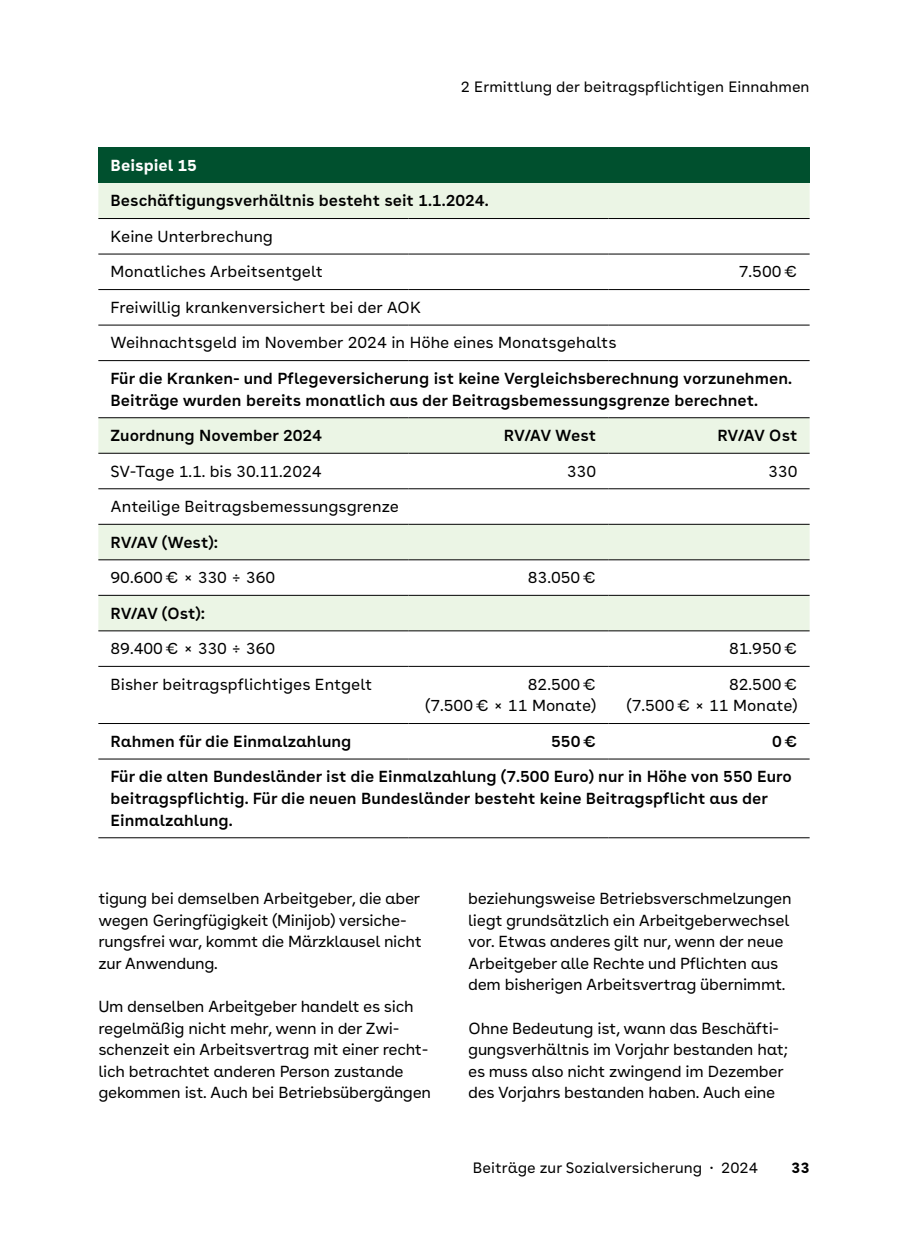
<style>
.page{position:relative;width:908px;height:1248px;background:#fff}
.page>*{position:absolute;margin:0;border:0;box-sizing:border-box;transform-origin:0 0}
.Innen-_und_Rückseite_Innen_Copy_8pt_135{font:16px/21.6px "AOK Buenos Aires Text";letter-spacing:-.02em;color:#000}
.Tabelle_Tabelle_Highlight_8pt_135{font:600 16px/21.6px "AOK Buenos Aires Text";color:#000}
.Tabelle_Tabelle_Copy_8pt_135{font:16px/21.6px "AOK Buenos Aires Text";color:#000;text-align:right}
.Tabelle_Tabelle_Kopfzeile_8pt_135{font:700 16px "AOK Buenos Aires Text";color:#fff}
.t1{font:15px "AOK Buenos Aires Text";color:#000}
.t2{font:700 15px "AOK Buenos Aires Text";color:#000}
</style>
<div class="page">
<div style="left:98px;top:147px;width:711px;height:36px;background:#00502e"></div>
<div style="left:98px;top:183px;width:711px;height:35px;background:#ebf5e5"></div>
<svg style="left:98px;top:253px;width:711px;height:507px"></svg>
<hr style="left:98px;top:218px;width:310px;height:1px;background:#000">
<hr style="left:408px;top:218px;width:200px;height:1px;background:#000">
<hr style="left:608px;top:218px;width:201px;height:1px;background:#000">
<hr style="left:98px;top:254px;width:310px;height:1px;background:#000">
<hr style="left:408px;top:254px;width:200px;height:1px;background:#000">
<hr style="left:608px;top:254px;width:201px;height:1px;background:#000">
<hr style="left:98px;top:289px;width:310px;height:1px;background:#000">
<hr style="left:408px;top:289px;width:200px;height:1px;background:#000">
<hr style="left:608px;top:289px;width:201px;height:1px;background:#000">
<hr style="left:98px;top:325px;width:310px;height:1px;background:#000">
<hr style="left:408px;top:325px;width:200px;height:1px;background:#000">
<hr style="left:608px;top:325px;width:201px;height:1px;background:#000">
<hr style="left:98px;top:360px;width:310px;height:1px;background:#000">
<hr style="left:408px;top:360px;width:200px;height:1px;background:#000">
<hr style="left:608px;top:360px;width:201px;height:1px;background:#000">
<hr style="left:98px;top:417px;width:310px;height:1px;background:#000">
<hr style="left:408px;top:417px;width:200px;height:1px;background:#000">
<hr style="left:608px;top:417px;width:201px;height:1px;background:#000">
<hr style="left:98px;top:453px;width:310px;height:1px;background:#000">
<hr style="left:408px;top:453px;width:200px;height:1px;background:#000">
<hr style="left:608px;top:453px;width:201px;height:1px;background:#000">
<hr style="left:98px;top:488px;width:310px;height:1px;background:#000">
<hr style="left:408px;top:488px;width:200px;height:1px;background:#000">
<hr style="left:608px;top:488px;width:201px;height:1px;background:#000">
<hr style="left:98px;top:524px;width:310px;height:1px;background:#000">
<hr style="left:408px;top:524px;width:200px;height:1px;background:#000">
<hr style="left:608px;top:524px;width:201px;height:1px;background:#000">
<hr style="left:98px;top:559px;width:310px;height:1px;background:#000">
<hr style="left:408px;top:559px;width:200px;height:1px;background:#000">
<hr style="left:608px;top:559px;width:201px;height:1px;background:#000">
<hr style="left:98px;top:595px;width:310px;height:1px;background:#000">
<hr style="left:408px;top:595px;width:200px;height:1px;background:#000">
<hr style="left:608px;top:595px;width:201px;height:1px;background:#000">
<hr style="left:98px;top:630px;width:310px;height:1px;background:#000">
<hr style="left:408px;top:630px;width:200px;height:1px;background:#000">
<hr style="left:608px;top:630px;width:201px;height:1px;background:#000">
<hr style="left:98px;top:666px;width:310px;height:1px;background:#000">
<hr style="left:408px;top:666px;width:200px;height:1px;background:#000">
<hr style="left:608px;top:666px;width:201px;height:1px;background:#000">
<hr style="left:98px;top:723px;width:310px;height:1px;background:#000">
<hr style="left:408px;top:723px;width:200px;height:1px;background:#000">
<hr style="left:608px;top:723px;width:201px;height:1px;background:#000">
<hr style="left:98px;top:758px;width:310px;height:1px;background:#000">
<hr style="left:408px;top:758px;width:200px;height:1px;background:#000">
<hr style="left:608px;top:758px;width:201px;height:1px;background:#000">
<hr style="left:98px;top:837px;width:310px;height:1px;background:#000">
<hr style="left:408px;top:837px;width:200px;height:1px;background:#000">
<hr style="left:608px;top:837px;width:201px;height:1px;background:#000">
<p class="t1" style="left:460px;top:74px;width:350px">2 Ermittlung der beitragspflichtigen Einnahmen</p>
<p class="Tabelle_Tabelle_Kopfzeile_8pt_135" style="left:110px;top:151px;width:88px">Beispiel 15</p>
<p class="Tabelle_Tabelle_Highlight_8pt_135" style="left:110px;top:188px;width:379px">Beschäftigungsverhältnis besteht seit 1.1.2024.</p>
<p class="Tabelle_Tabelle_Copy_8pt_135" style="left:110px;top:224px;width:164px">Keine Unterbrechung</p>
<p class="Tabelle_Tabelle_Copy_8pt_135" style="left:110px;top:259px;width:214px">Monatliches Arbeitsentgelt</p>
<p class="Tabelle_Tabelle_Copy_8pt_135" style="left:738px;top:259px;width:60px">7.500€</p>
<p class="Tabelle_Tabelle_Copy_8pt_135" style="left:110px;top:295px;width:312px">Freiwillig krankenversichert bei der AOK</p>
<p class="Tabelle_Tabelle_Copy_8pt_135" style="left:110px;top:330px;width:507px">Weihnachtsgeld im November 2024 in Höhe eines Monatsgehalts</p>
<p class="Tabelle_Tabelle_Highlight_8pt_135" style="left:110px;top:366px;width:682px">Für die Kranken- und Pflegeversicherung ist keine Vergleichsberechnung vorzunehmen.<br>Beiträge wurden bereits monatlich aus der Beitragsbemessungsgrenze berechnet.</p>
<p class="Tabelle_Tabelle_Highlight_8pt_135" style="left:110px;top:423px;width:213px">Zuordnung November 2024</p>
<p class="Tabelle_Tabelle_Highlight_8pt_135" style="left:503px;top:423px;width:94px">RV/AV West</p>
<p class="Tabelle_Tabelle_Highlight_8pt_135" style="left:717px;top:423px;width:81px">RV/AV Ost</p>
<p class="Tabelle_Tabelle_Copy_8pt_135" style="left:110px;top:458px;width:212px">SV-Tage 1.1. bis 30.11.2024</p>
<p class="Tabelle_Tabelle_Copy_8pt_135" style="left:566px;top:458px;width:31px">330</p>
<p class="Tabelle_Tabelle_Copy_8pt_135" style="left:767px;top:458px;width:31px">330</p>
<p class="Tabelle_Tabelle_Copy_8pt_135" style="left:110px;top:494px;width:290px">Anteilige Beitragsbemessungsgrenze</p>
<p class="Tabelle_Tabelle_Highlight_8pt_135" style="left:110px;top:529px;width:109px">RV/AV (West):</p>
<p class="Tabelle_Tabelle_Copy_8pt_135" style="left:110px;top:565px;width:166px">90.600€ × 330 ÷ 360</p>
<p class="Tabelle_Tabelle_Copy_8pt_135" style="left:527px;top:565px;width:70px">83.050€</p>
<p class="Tabelle_Tabelle_Highlight_8pt_135" style="left:110px;top:600px;width:97px">RV/AV (Ost):</p>
<p class="Tabelle_Tabelle_Copy_8pt_135" style="left:110px;top:636px;width:166px">89.400€ × 330 ÷ 360</p>
<p class="Tabelle_Tabelle_Copy_8pt_135" style="left:728px;top:636px;width:70px">81.950€</p>
<p class="Tabelle_Tabelle_Copy_8pt_135" style="left:110px;top:671px;width:263px">Bisher beitragspflichtiges Entgelt</p>
<p class="Tabelle_Tabelle_Copy_8pt_135" style="left:425px;top:671px;width:172px">82.500€<br>(7.500€ × 11 Monate)</p>
<p class="Tabelle_Tabelle_Copy_8pt_135" style="left:626px;top:671px;width:172px">82.500€<br>(7.500€ × 11 Monate)</p>
<p class="Tabelle_Tabelle_Highlight_8pt_135" style="left:110px;top:728px;width:242px">Rahmen für die Einmalzahlung</p>
<p class="Tabelle_Tabelle_Highlight_8pt_135" style="left:551px;top:728px;width:46px">550€</p>
<p class="Tabelle_Tabelle_Highlight_8pt_135" style="left:771px;top:728px;width:27px">0€</p>
<p class="Tabelle_Tabelle_Highlight_8pt_135" style="left:110px;top:764px;width:682px">Für die alten Bundesländer ist die Einmalzahlung (7.500 Euro) nur in Höhe von 550 Euro beitragspflichtig. Für die neuen Bundesländer besteht keine Beitragspflicht aus der<br>Einmalzahlung.</p>
<p class="Innen-_und_Rückseite_Innen_Copy_8pt_135" style="left:98px;top:886px;width:325px">tigung bei demselben Arbeitgeber, die aber wegen Geringfügigkeit (Minijob) versiche&shy;rungsfrei war, kommt die Märzklausel nicht zur Anwendung.</p>
<p class="Innen-_und_Rückseite_Innen_Copy_8pt_135" style="left:98px;top:994px;width:334px">Um denselben Arbeitgeber handelt es sich regelmäßig nicht mehr, wenn in der Zwi&shy;schenzeit ein Arbeitsvertrag mit einer recht&shy;lich betrachtet anderen Person zustande gekommen ist. Auch bei Betriebsübergängen</p>
<p class="Innen-_und_Rückseite_Innen_Copy_8pt_135" style="left:468px;top:886px;width:325px">beziehungsweise Betriebsverschmelzungen liegt grundsätzlich ein Arbeitgeberwechsel vor. Etwas anderes gilt nur, wenn der neue Arbeitgeber alle Rechte und Pflichten aus dem bisherigen Arbeitsvertrag übernimmt.</p>
<p class="Innen-_und_Rückseite_Innen_Copy_8pt_135" style="left:468px;top:1015px;width:322px">Ohne Bedeutung ist, wann das Beschäfti&shy;gungsverhältnis im Vorjahr bestanden hat; es muss also nicht zwingend im Dezember des Vorjahrs bestanden haben. Auch eine</p>
<p class="t1" style="left:472px;top:1155px;width:286px">Beiträge zur Sozialversicherung · 2024</p>
<p class="t2" style="left:791px;top:1154px;width:20px">33</p>
</div>
